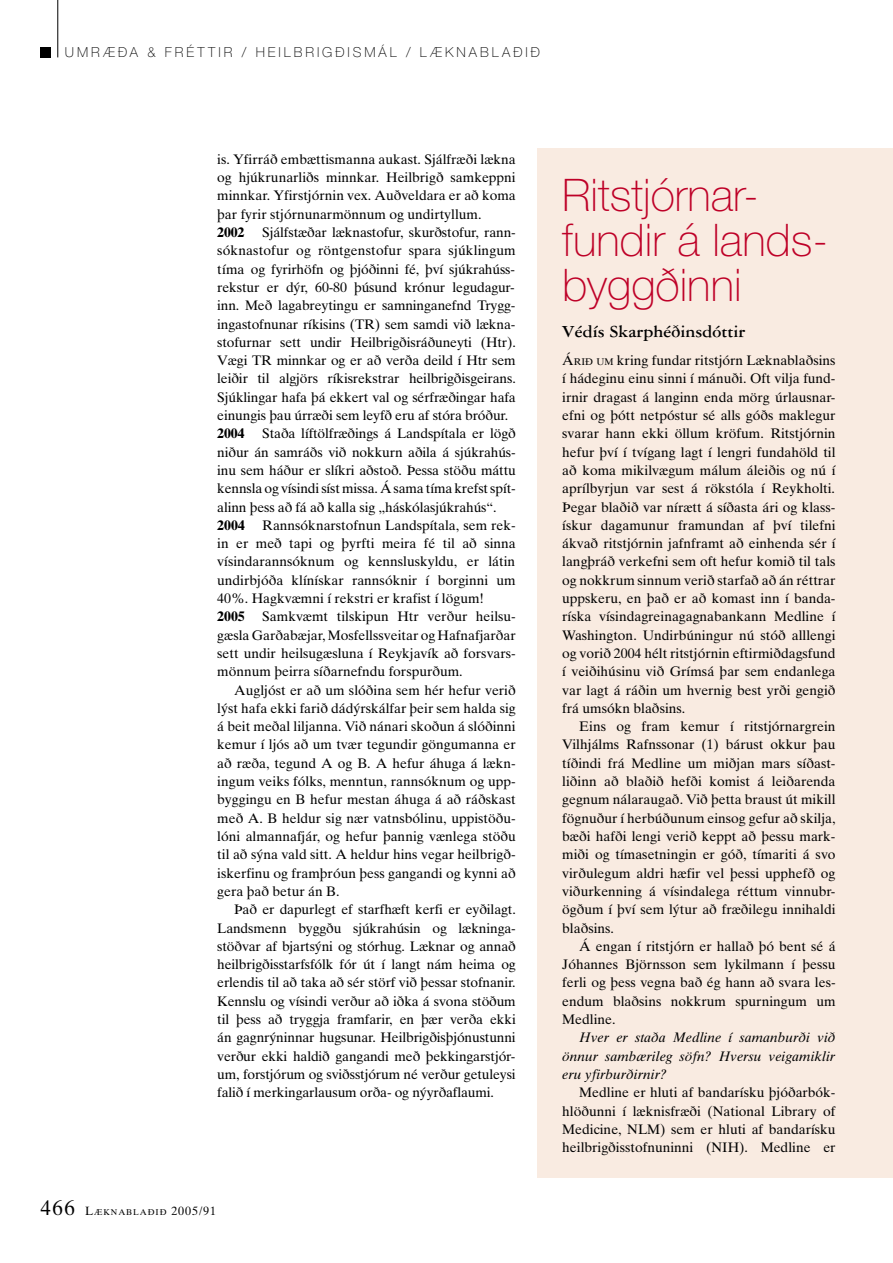
<style>
.page{position:relative;width:893px;height:1263px;background:#fff}
.page>*{position:absolute;margin:0;border:0;box-sizing:border-box;transform-origin:0 0}
.Umræða-aðalfs{font:100 45px/45px "Helvetica Neue";color:#be0027}
.Höfundar{font:700 18px "Garamond Three";color:#000}
._02-Normal-kant{font:13.8px/18.3px "Times Ten";color:#000;text-align:justify}
._01-Normal{font:13.8px/18.3px "Times Ten";color:#000;text-align:justify}
._01-Normal-2{font:italic 13.8px/18.3px "Times Ten";color:#000;text-align:justify}
._01-Normal-3{font:100 13.8px "Helvetica Neue";letter-spacing:.215em;color:#000}
._02-Normal-kant-2{font:700 13.8px "Times Ten";letter-spacing:-.005em;color:#000}
.t1{font:8.4px "Times Ten";letter-spacing:.105em;color:#000}
.s1{font-size:21px}
.s2{font-size:12px}
.s3{font-size:9.6px}
</style>
<div class="page">
<hr style="left:57px;top:0;width:1px;height:57px;background:#000">
<div style="left:40px;top:47px;width:11px;height:10px;background:#000"></div>
<div style="left:537px;top:149px;width:356px;height:1029px;background:#f9ebe1"></div>
<p class="_01-Normal-3" style="left:65px;top:44px;width:477px">UMRÆÐA &amp; FRÉTTIR / HEILBRIGÐISMÁL / LÆKNABLAÐIÐ</p>
<p class="_02-Normal-kant" style="left:217px;top:150px;width:300px">is. Yfirráð embættismanna aukast. Sjálfræði lækna og hjúkrunarliðs minnkar. Heilbrigð samkeppni minnkar. Yfirstjórnin vex. Auðveldara er að koma þar fyrir stjórnunarmönnum og undirtyllum.</p>
<p class="_02-Normal-kant-2" style="left:217px;top:224px;width:29px">2002</p>
<p class="_02-Normal-kant" style="left:217px;top:223px;width:300px;text-indent:45px">Sjálfstæðar læknastofur, skurðstofur, rann&shy;sóknastofur og röntgenstofur spara sjúklingum tíma og fyrirhöfn og þjóðinni fé, því sjúkrahúss&shy;rekstur er dýr, 60-80 þúsund krónur legudagur&shy;inn. Með lagabreytingu er samninganefnd Trygg&shy;ingastofnunar ríkisins (TR) sem samdi við lækna&shy;stofurnar sett undir Heilbrigðisráðuneyti (Htr).<br>Vægi TR minnkar og er að verða deild í Htr sem leiðir til algjörs ríkisrekstrar heilbrigðisgeirans.<br>Sjúklingar hafa þá ekkert val og sérfræðingar hafa einungis þau úrræði sem leyfð eru af stóra bróður.</p>
<p class="_02-Normal-kant-2" style="left:217px;top:425px;width:29px">2004</p>
<p class="_02-Normal-kant" style="left:217px;top:424px;width:300px;text-indent:45px">Staða líftölfræðings á Landspítala er lögð niður án samráðs við nokkurn aðila á sjúkrahús&shy;inu sem háður er slíkri aðstoð. Þessa stöðu máttu kennsla og vísindi síst missa. Á sama tíma krefst spít&shy;alinn þess að fá að kalla sig „háskólasjúkrahús“.</p>
<p class="_02-Normal-kant-2" style="left:217px;top:517px;width:29px">2004</p>
<p class="_02-Normal-kant" style="left:217px;top:516px;width:300px;text-indent:45px">Rannsóknarstofnun Landspítala, sem rek&shy;in er með tapi og þyrfti meira fé til að sinna vísindarannsóknum og kennsluskyldu, er látin undirbjóða klínískar rannsóknir í borginni um 40%. Hagkvæmni í rekstri er krafist í lögum!</p>
<p class="_02-Normal-kant-2" style="left:217px;top:608px;width:29px">2005</p>
<p class="_02-Normal-kant" style="left:217px;top:607px;width:300px;text-indent:45px">Samkvæmt tilskipun Htr verður heilsu&shy;gæsla Garðabæjar, Mosfellssveitar og Hafnafjarðar sett undir heilsugæsluna í Reykjavík að forsvars&shy;mönnum þeirra síðarnefndu forspurðum.</p>
<p class="_01-Normal" style="left:217px;top:681px;width:300px;text-indent:17px">Augljóst er að um slóðina sem hér hefur verið lýst hafa ekki farið dádýrskálfar þeir sem halda sig á beit meðal liljanna. Við nánari skoðun á slóðinni kemur í ljós að um tvær tegundir göngumanna er að ræða, tegund A og B. A hefur áhuga á lækn&shy;ingum veiks fólks, menntun, rannsóknum og upp&shy;byggingu en B hefur mestan áhuga á að ráðskast með A. B heldur sig nær vatnsbólinu, uppistöðu&shy;lóni almannafjár, og hefur þannig vænlega stöðu til að sýna vald sitt. A heldur hins vegar heilbrigð&shy;iskerfinu og framþróun þess gangandi og kynni að gera það betur án B.</p>
<p class="_01-Normal" style="left:217px;top:900px;width:300px;text-indent:17px">Það er dapurlegt ef starfhæft kerfi er eyðilagt.<br>Landsmenn byggðu sjúkrahúsin og lækninga&shy;stöðvar af bjartsýni og stórhug. Læknar og annað heilbrigðisstarfsfólk fór út í langt nám heima og erlendis til að taka að sér störf við þessar stofnanir.<br>Kennslu og vísindi verður að iðka á svona stöðum til þess að tryggja framfarir, en þær verða ekki án gagnrýninnar hugsunar. Heilbrigðisþjónustunni verður ekki haldið gangandi með þekkingarstjór&shy;um, forstjórum og sviðsstjórum né verður getuleysi falið í merkingarlausum orða- og nýyrðaflaumi.</p>
<p class="t1" style="left:40px;top:1207px;width:177px"><span class="s1">466</span> <span class="s2">L</span>ÆKNABLAÐIÐ <span class="s2">2005/91</span></p>
<p class="Umræða-aðalfs" style="left:562px;top:173px;width:268px">Ritstjórnar&shy;fundir á lands&shy;byggðinni</p>
<p class="Höfundar" style="left:562px;top:321px;width:185px">Védís Skarphéðinsdóttir</p>
<p class="_02-Normal-kant" style="left:562px;top:351px;width:275px">Á<span class="s3">RIÐ UM</span> kring fundar ritstjórn Læknablaðsins í hádeginu einu sinni í mánuði. Oft vilja fund&shy;irnir dragast á langinn enda mörg úrlausnar&shy;efni og þótt netpóstur sé alls góðs maklegur svarar hann ekki öllum kröfum. Ritstjórnin hefur því í tvígang lagt í lengri fundahöld til að koma mikilvægum málum áleiðis og nú í aprílbyrjun var sest á rökstóla í Reykholti.<br>Þegar blaðið var nírætt á síðasta ári og klass&shy;ískur dagamunur framundan af því tilefni ákvað ritstjórnin jafnframt að einhenda sér í langþráð verkefni sem oft hefur komið til tals og nokkrum sinnum verið starfað að án réttrar uppskeru, en það er að komast inn í banda&shy;ríska vísindagreinagagnabankann Medline í Washington. Undirbúningur nú stóð alllengi og vorið 2004 hélt ritstjórnin eftirmiðdagsfund í veiðihúsinu við Grímsá þar sem endanlega var lagt á ráðin um hvernig best yrði gengið frá umsókn blaðsins.</p>
<p class="_01-Normal" style="left:562px;top:717px;width:275px;text-indent:17px">Eins og fram kemur í ritstjórnargrein Vilhjálms Rafnssonar (1) bárust okkur þau tíðindi frá Medline um miðjan mars síðast&shy;liðinn að blaðið hefði komist á leiðarenda gegnum nálaraugað. Við þetta braust út mikill fögnuður í herbúðunum einsog gefur að skilja, bæði hafði lengi verið keppt að þessu mark&shy;miði og tímasetningin er góð, tímariti á svo virðulegum aldri hæfir vel þessi upphefð og viðurkenning á vísindalega réttum vinnubr&shy;ögðum í því sem lýtur að fræðilegu innihaldi blaðsins.</p>
<p class="_01-Normal" style="left:562px;top:937px;width:275px;text-indent:17px">Á engan í ritstjórn er hallað þó bent sé á Jóhannes Björnsson sem lykilmann í þessu ferli og þess vegna bað ég hann að svara les&shy;endum blaðsins nokkrum spurningum um Medline.</p>
<p class="_01-Normal-2" style="left:562px;top:1028px;width:275px;text-indent:17px">Hver er staða Medline í samanburði við önnur sambærileg söfn? Hversu veigamiklir eru yfirburðirnir?</p>
<p class="_01-Normal" style="left:562px;top:1083px;width:275px;text-indent:17px">Medline er hluti af bandarísku þjóðarbók&shy;hlöðunni í læknisfræði (National Library of Medicine, NLM) sem er hluti af bandarísku heilbrigðisstofnuninni (NIH). Medline er</p>
</div>
